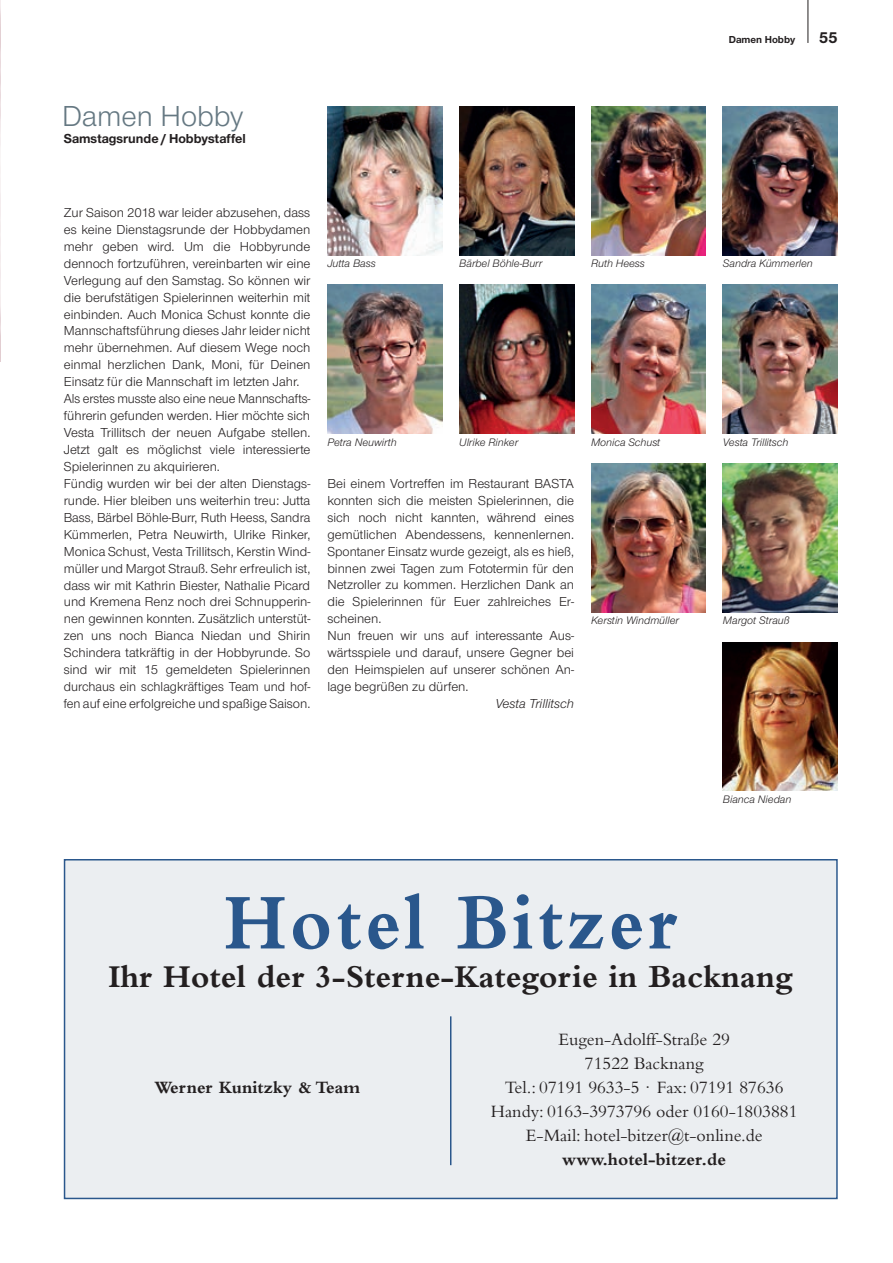
<style>
.page{position:relative;width:893px;height:1263px;background:#fff}
.page>*{position:absolute;margin:0;border:0;box-sizing:border-box;transform-origin:0 0}
.t1{font:700 82.5px "Bembo";letter-spacing:.05em;color:#2a578c;scale:.9 1}
.t2{font:700 33px "Bembo";color:#231f20}
.t3{font:30px "Nimbus Sans Novus T";color:#657882}
.t4{font:18px/24px "Bembo";color:#231f20;text-align:center}
.t5{font:700 18px "Bembo";color:#231f20}
.t6{font:700 16.5px "Nimbus Sans Novus T";color:#231f20}
.t7{font:13.5px/17px "Nimbus Sans Novus T";color:#231f20}
.t8{font:700 13.5px "Nimbus Sans Novus T";color:#231f20}
.t9{font:italic 13.5px "Nimbus Sans Novus T";color:#231f20}
.t10{font:italic 11.25px "Nimbus Sans Novus T";color:#231f20}
.t11{font:700 10.5px "Nimbus Sans Novus T";color:#231f20}
</style>
<div class="page">
<img style="left:0;top:0;width:1px;height:361px">
<hr style="left:808px;top:0;width:1px;height:43px;background:#231f20">
<hr style="left:0;top:361px;width:1px;height:51px;background:#ad2855">
<img style="left:327px;top:106px;width:115px;height:149px">
<img style="left:459px;top:106px;width:115px;height:149px">
<img style="left:591px;top:106px;width:115px;height:149px">
<img style="left:327px;top:285px;width:115px;height:149px">
<img style="left:459px;top:285px;width:115px;height:149px">
<img style="left:591px;top:463px;width:115px;height:149px">
<img style="left:723px;top:106px;width:115px;height:149px">
<img style="left:723px;top:285px;width:115px;height:149px">
<img style="left:591px;top:285px;width:115px;height:149px">
<img style="left:723px;top:642px;width:115px;height:149px">
<img style="left:723px;top:463px;width:115px;height:149px">
<div style="left:65px;top:860px;width:771px;height:338px;background:#ebeef1"></div>
<div style="left:64px;top:859px;width:774px;height:340px;border:2px solid #2a578c"></div>
<hr style="left:450px;top:1016px;width:1px;height:149px;background:#2a578c">
<h3 class="t3" style="left:62px;top:99px;width:183px">Damen Hobby</h3>
<p class="t8" style="left:64px;top:131px;width:184px">Samstagsrunde / Hobbystaffel</p>
<p class="t11" style="left:729px;top:33px;width:68px">Damen Hobby</p>
<p class="t6" style="left:819px;top:28px;width:20px">55</p>
<p class="t7" style="left:64px;top:204px;width:248px">Zur Saison 2018 war leider abzusehen, dass es keine Dienstagsrunde der Hobbydamen mehr geben wird. Um die Hobbyrunde dennoch fortzuführen, vereinbarten wir eine Verlegung auf den Samstag. So können wir die berufstätigen Spielerinnen weiterhin mit einbinden. Auch Monica Schust konnte die Mannschaftsführung dieses Jahr leider nicht mehr übernehmen. Auf diesem Wege noch einmal herzlichen Dank, Moni, für Deinen Einsatz für die Mannschaft im letzten Jahr.<br>Als erstes musste also eine neue Mann schafts - führerin gefunden werden. Hier möchte sich Vesta Trillitsch der neuen Aufgabe stellen.<br>Jetzt galt es möglichst viele interessierte Spielerinnen zu akquirieren.<br>Fündig wurden wir bei der alten Dienstags&shy;runde. Hier bleiben uns weiterhin treu: Jutta Bass, Bärbel Böhle-Burr, Ruth Heess, Sandra Kümmerlen, Petra Neuwirth, Ulrike Rinker, Monica Schust, Vesta Trillitsch, Kerstin Wind&shy;müller und Margot Strauß. Sehr erfreulich ist, dass wir mit Kathrin Biester, Nathalie Picard und Kremena Renz noch drei Schnupperin&shy;nen gewinnen konnten. Zusätzlich unterstüt&shy;zen uns noch Bianca Niedan und Shirin Schindera tatkräftig in der Hobby runde. So sind wir mit 15 gemeldeten Spielerinnen durchaus ein schlagkräftiges Team und hof&shy;fen auf eine erfolgreiche und spaßige Saison.</p>
<p class="t10" style="left:327px;top:257px;width:50px">Jutta Bass</p>
<p class="t10" style="left:459px;top:257px;width:84px">Bärbel Böhle-Burr</p>
<p class="t10" style="left:591px;top:257px;width:55px">Ruth Heess</p>
<p class="t10" style="left:723px;top:257px;width:91px">Sandra Kümmerlen</p>
<p class="t10" style="left:327px;top:435px;width:71px">Petra Neuwirth</p>
<p class="t10" style="left:459px;top:435px;width:60px">Ulrike Rinker</p>
<p class="t7" style="left:327px;top:475px;width:248px">Bei einem Vortreffen im Restaurant BASTA konnten sich die meisten Spielerinnen, die sich noch nicht kannten, während eines gemütlichen Abendessens, kennenlernen.<br>Spontaner Einsatz wurde gezeigt, als es hieß, binnen zwei Tagen zum Fototermin für den Netzroller zu kommen. Herzlichen Dank an die Spielerinnen für Euer zahlreiches Er&shy;scheinen.<br>Nun freuen wir uns auf interessante Aus&shy;wärtsspiele und darauf, unsere Gegner bei den Heimspielen auf unserer schönen An - lage begrüßen zu dürfen.</p>
<p class="t9" style="left:495px;top:696px;width:80px">Vesta Trillitsch</p>
<p class="t10" style="left:591px;top:435px;width:71px">Monica Schust</p>
<p class="t10" style="left:723px;top:435px;width:67px">Vesta Trillitsch</p>
<p class="t10" style="left:591px;top:614px;width:89px">Kerstin Windmüller</p>
<p class="t10" style="left:723px;top:614px;width:68px">Margot Strauß</p>
<p class="t10" style="left:723px;top:792px;width:70px">Bianca Niedan</p>
<h1 class="t1" style="left:224px;top:876px;width:505px">Hotel Bitzer</h1>
<h2 class="t2" style="left:108px;top:959px;width:686px">Ihr Hotel der 3-Sterne-Kategorie in Backnang</h2>
<h3 class="t4" style="left:491px;top:1027px;width:308px">Eugen-Adolff-Straße 29<br>71522 Backnang<br>Tel.: 07191 9633-5 · Fax: 07191 87636<br>Handy: 0163-3973796 oder 0160-1803881<br>E-Mail: hotel-bitzer@t-online.de</h3>
<h3 class="t5" style="left:562px;top:1150px;width:165px">www.hotel-bitzer.de</h3>
<h3 class="t5" style="left:154px;top:1078px;width:207px">Werner Kunitzky &amp; Team</h3>
</div>
